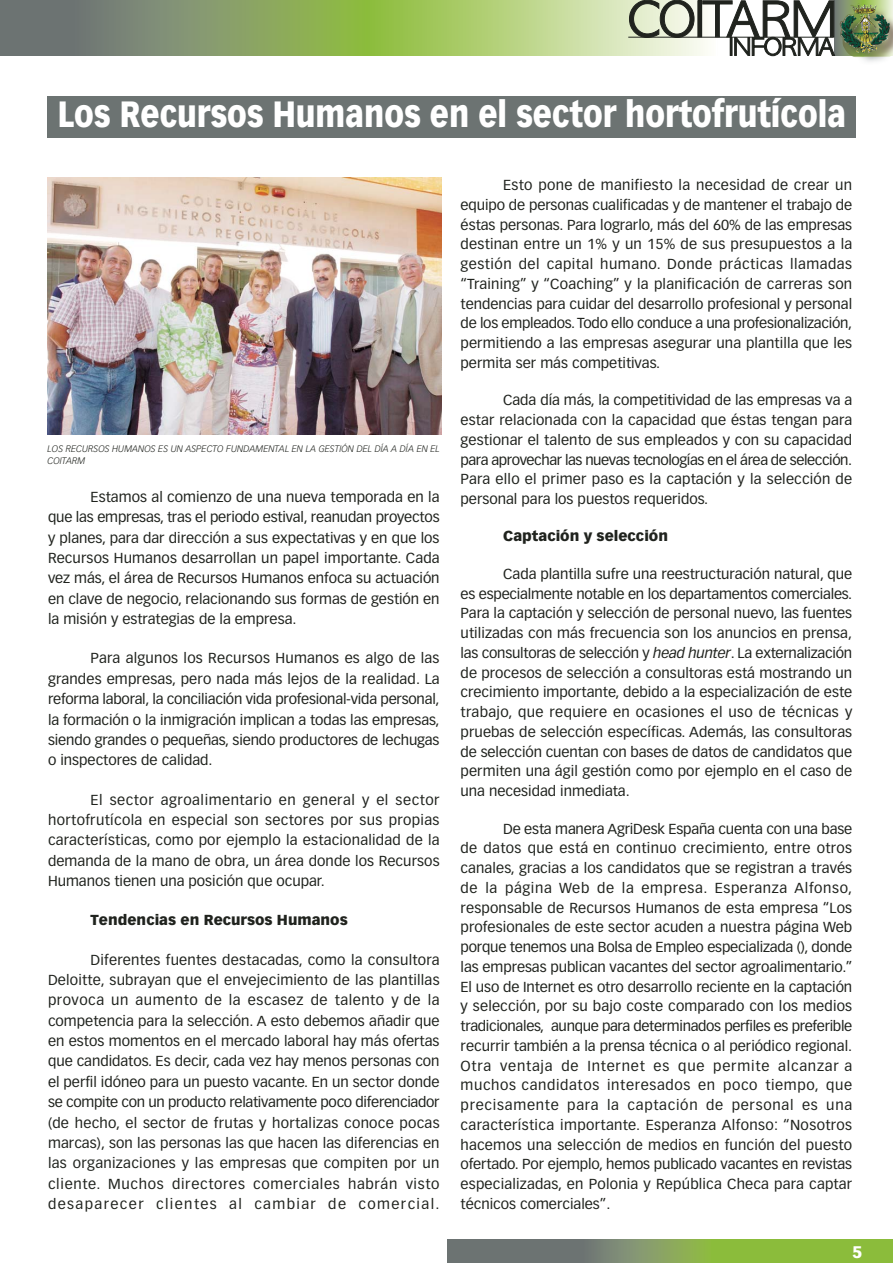
<style>
.page{position:relative;width:893px;height:1263px;background:#fff}
.page>*{position:absolute;margin:0;border:0;box-sizing:border-box;transform-origin:0 0}
.t1{font:900 35.85px "Vectora LT Std";color:#fff;scale:.85 1}
.t2{font:900 16.5px "Vectora LT Std";color:#fff;scale:1.05 1}
.t3{font:14.25px/19.8px "Vectora LH";color:#20231e;text-align:justify}
.t4{font:900 14.25px "Vectora LH";color:#20231e}
.t5{font:italic 300 9.3px/12.3px "Vectora LH";letter-spacing:.005em;color:#20231e}
.s1{font-style:italic}
</style>
<div class="page">
<div style="left:833px;top:0;width:30px;height:56px;background:linear-gradient(to right,#757884,#93ba4d)"></div>
<div style="left:862px;top:0;width:30px;height:56px;background:linear-gradient(to right,#8aba34,#e6efd4)"></div>
<div style="left:0;top:0;width:73px;height:56px;background:#6c7372"></div>
<div style="left:72px;top:0;width:251px;height:56px;background:linear-gradient(to right,#72777f,#94b658)"></div>
<div style="left:323px;top:0;width:44px;height:56px;background:#8db945"></div>
<div style="left:366px;top:0;width:351px;height:56px;background:linear-gradient(to right,#8bba36,#fbfaf5)"></div>
<img style="left:839px;top:3px;width:53px;height:59px">
<svg style="left:628px;top:0;width:66px;height:37px;background:#a4aa98"></svg>
<hr style="left:697px;top:1px;width:4px;height:36px;background:#20231e">
<div style="left:697px;top:0;width:5px;height:37px;border:1px solid #20231e"></div>
<svg style="left:702px;top:0;width:133px;height:56px"></svg>
<hr style="left:628px;top:37px;width:205px;height:1px;background:#20231e">
<div style="left:447px;top:1239px;width:136px;height:24px;background:#6c7372"></div>
<svg style="left:583px;top:1239px;width:128px;height:24px;background:#849a66"></svg>
<div style="left:711px;top:1239px;width:181px;height:24px;background:#8bbc3b"></div>
<div style="left:47px;top:96px;width:808px;height:42px;background:#6c7372"></div>
<img style="left:48px;top:177px;width:393px;height:257px">
<h1 class="t1" style="left:58px;top:99px;width:928px">Los Recursos Humanos en el sector hortofrutícola</h1>
<p class="t5" style="left:48px;top:443px;width:394px">LOS RECURSOS HUMANOS ES UN ASPECTO FUNDAMENTAL EN LA GESTIÓN DEL DÍA A DÍA EN EL<br>COITARM</p>
<p class="t3" style="left:48px;top:488px;width:393px;line-height:20.4px;text-indent:43px">Estamos al comienzo de una nueva temporada en la que las empresas, tras el periodo estival, reanudan proyectos y planes, para dar dirección a sus expectativas y en que los Recursos Humanos desarrollan un papel importante. Cada vez más, el área de Recursos Humanos enfoca su actuación en clave de negocio, relacionando sus formas de gestión en la misión y estrategias de la empresa.</p>
<p class="t3" style="left:48px;top:649px;width:393px;line-height:20.4px;text-indent:43px">Para algunos los Recursos Humanos es algo de las grandes empresas, pero nada más lejos de la realidad. La reforma laboral, la conciliación vida profesional-vida personal, la formación o la inmigración implican a todas las empresas, siendo grandes o pequeñas, siendo productores de lechugas o inspectores de calidad.</p>
<p class="t3" style="left:48px;top:790px;width:393px;line-height:20.4px;text-indent:43px">El sector agroalimentario en general y el sector hortofrutícola en especial son sectores por sus propias características, como por ejemplo la estacionalidad de la demanda de la mano de obra, un área donde los Recursos Humanos tienen una posición que ocupar.</p>
<p class="t4" style="left:91px;top:914px;width:259px">Tendencias en Recursos Humanos</p>
<p class="t3" style="left:48px;top:950px;width:393px;line-height:20.4px;text-indent:43px">Diferentes fuentes destacadas, como la consultora Deloitte, subrayan que el envejecimiento de las plantillas provoca un aumento de la escasez de talento y de la competencia para la selección. A esto debemos añadir que en estos momentos en el mercado laboral hay más ofertas que candidatos. Es decir, cada vez hay menos personas con el perfil idóneo para un puesto vacante. En un sector donde se compite con un producto relativamente poco diferenciador (de hecho, el sector de frutas y hortalizas conoce pocas marcas), son las personas las que hacen las diferencias en las organizaciones y las empresas que compiten por un cliente. Muchos directores comerciales habrán visto desaparecer clientes al cambiar de comercial.</p>
<p class="t3" style="left:460px;top:176px;width:393px;text-indent:43px">Esto pone de manifiesto la necesidad de crear un equipo de personas cualificadas y de mantener el trabajo de éstas personas. Para lograrlo, más del 60% de las empresas destinan entre un 1% y un 15% de sus presupuestos a la gestión del capital humano. Donde prácticas llamadas “Training” y “Coaching” y la planificación de carreras son tendencias para cuidar del desarrollo profesional y personal de los empleados. Todo ello conduce a una profesionalización, permitiendo a las empresas asegurar una plantilla que les permita ser más competitivas.</p>
<p class="t3" style="left:460px;top:391px;width:393px;text-indent:43px">Cada día más, la competitividad de las empresas va a estar relacionada con la capacidad que éstas tengan para gestionar el talento de sus empleados y con su capacidad para aprovechar las nuevas tecnologías en el área de selección.<br>Para ello el primer paso es la captación y la selección de personal para los puestos requeridos.</p>
<p class="t4" style="left:503px;top:530px;width:166px">Captación y selección</p>
<p class="t3" style="left:460px;top:565px;width:393px;text-indent:43px">Cada plantilla sufre una reestructuración natural, que es especialmente notable en los departamentos comerciales.<br>Para la captación y selección de personal nuevo, las fuentes utilizadas con más frecuencia son los anuncios en prensa, las consultoras de selección y <span class="s1">head hunter</span>. La externalización de procesos de selección a consultoras está mostrando un crecimiento importante, debido a la especialización de este trabajo, que requiere en ocasiones el uso de técnicas y pruebas de selección específicas. Además, las consultoras de selección cuentan con bases de datos de candidatos que permiten una ágil gestión como por ejemplo en el caso de una necesidad inmediata.</p>
<p class="t3" style="left:460px;top:819px;width:393px;text-indent:43px">De esta manera AgriDesk España cuenta con una base de datos que está en continuo crecimiento, entre otros canales, gracias a los candidatos que se registran a través de la página Web de la empresa. Esperanza Alfonso, responsable de Recursos Humanos de esta empresa “Los profesionales de este sector acuden a nuestra página Web porque tenemos una Bolsa de Empleo especializada (), donde las empresas publican vacantes del sector agroalimentario.” El uso de Internet es otro desarrollo reciente en la captación y selección, por su bajo coste comparado con los medios tradicionales, aunque para determinados perfiles es preferible recurrir también a la prensa técnica o al periódico regional.<br>Otra ventaja de Internet es que permite alcanzar a muchos candidatos interesados en poco tiempo, que precisamente para la captación de personal es una característica importante. Esperanza Alfonso: “Nosotros hacemos una selección de medios en función del puesto ofertado. Por ejemplo, hemos publicado vacantes en revistas especializadas, en Polonia y República Checa para captar técnicos comerciales”.</p>
<p class="t2" style="left:852px;top:1245px;width:11px">5</p>
</div>
